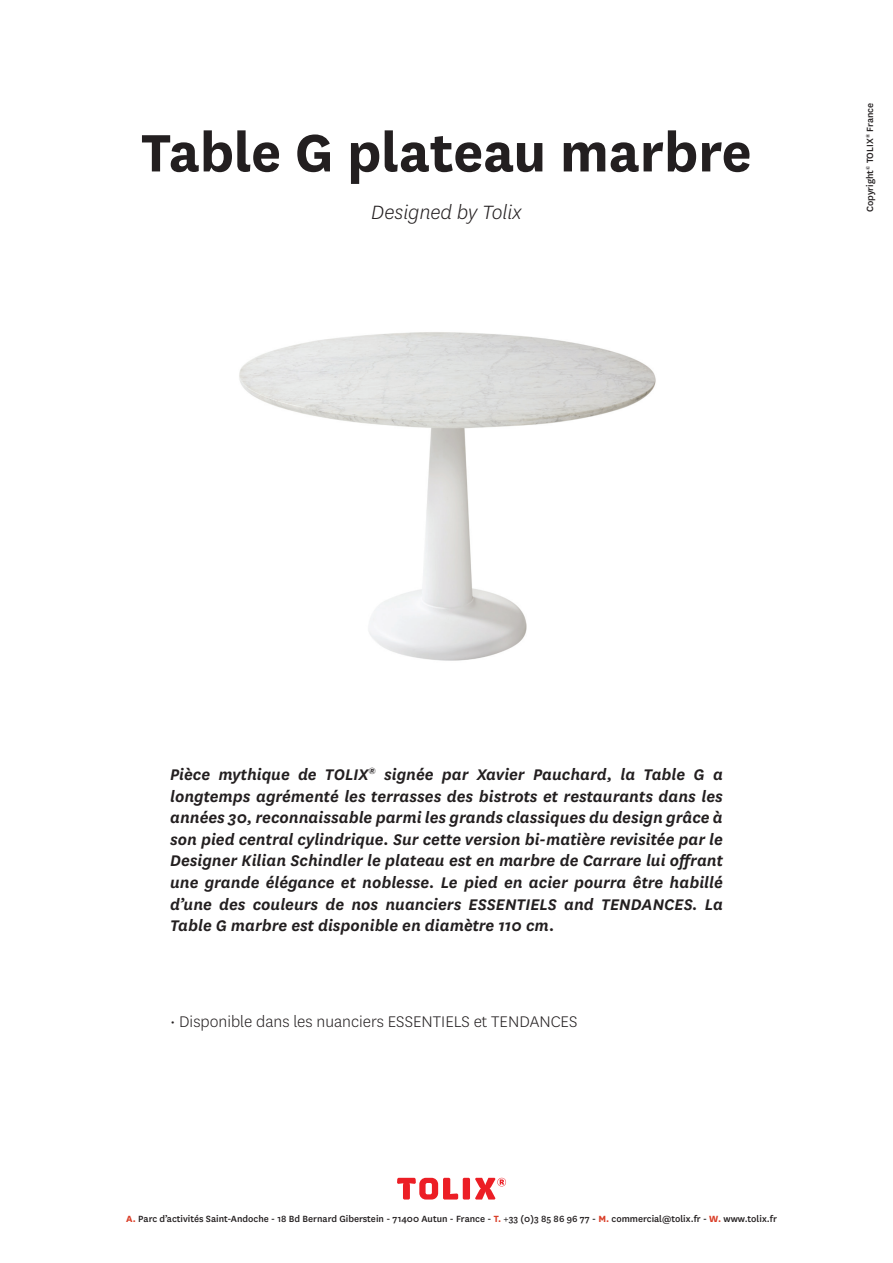
<style>
.page{position:relative;width:893px;height:1263px;background:#fff}
.page>*{position:absolute;margin:0;border:0;box-sizing:border-box;transform-origin:0 0}
.t1{font:700 61.5px "National";color:#231f20}
.t2{font:italic 300 22.5px "National";color:#231f20}
.t3{font:italic 600 18px/21.6px "National";color:#231f20;text-align:justify}
.t4{font:300 18px "National";color:#231f20}
.t5{font:500 10.5px "National";color:#231f20}
.s1{font-weight:700;color:#d93d27}
</style>
<div class="page">
<img style="left:239px;top:332px;width:417px;height:329px">
<svg style="left:397px;top:1178px;width:109px;height:21px"></svg>
<h1 class="t1" style="left:141px;top:109px;width:612px">Table G plateau marbre</h1>
<p class="t2" style="left:371px;top:199px;width:152px">Designed by Tolix</p>
<p class="t5" style="left:863px;top:212px;width:111px;rotate:-90deg">Copyright<sup>©</sup> TOLIX<sup>®</sup> France</p>
<p class="t3" style="left:170px;top:763px;width:554px">Pièce mythique de TOLIX<sup>®</sup> signée par Xavier Pauchard, la Table G a longtemps agrémenté les terrasses des bistrots et restaurants dans les années 30, reconnaissable parmi les grands classiques du design grâce à son pied central cylindrique. Sur cette version bi-matière revisitée par le Designer Kilian Schindler le plateau est en marbre de Carrare lui offrant une grande élégance et noblesse. Le pied en acier pourra être habillé d’une des couleurs de nos nuanciers ESSENTIELS and TENDANCES. La Table G marbre est disponible en diamètre 110 cm.</p>
<p class="t4" style="left:170px;top:1010px;width:409px">• Disponible dans les nuanciers ESSENTIELS et TENDANCES</p>
<p class="t5" style="left:126px;top:1211px;width:652px"><span class="s1">A.</span> Parc d’activités Saint-Andoche - 18 Bd Bernard Giberstein - 71400 Autun - France - <span class="s1">T.</span> +33 (0)3 85 86 96 77 - <span class="s1">M.</span> commercial@tolix.fr - <span class="s1">W.</span> www.tolix.fr</p>
</div>
